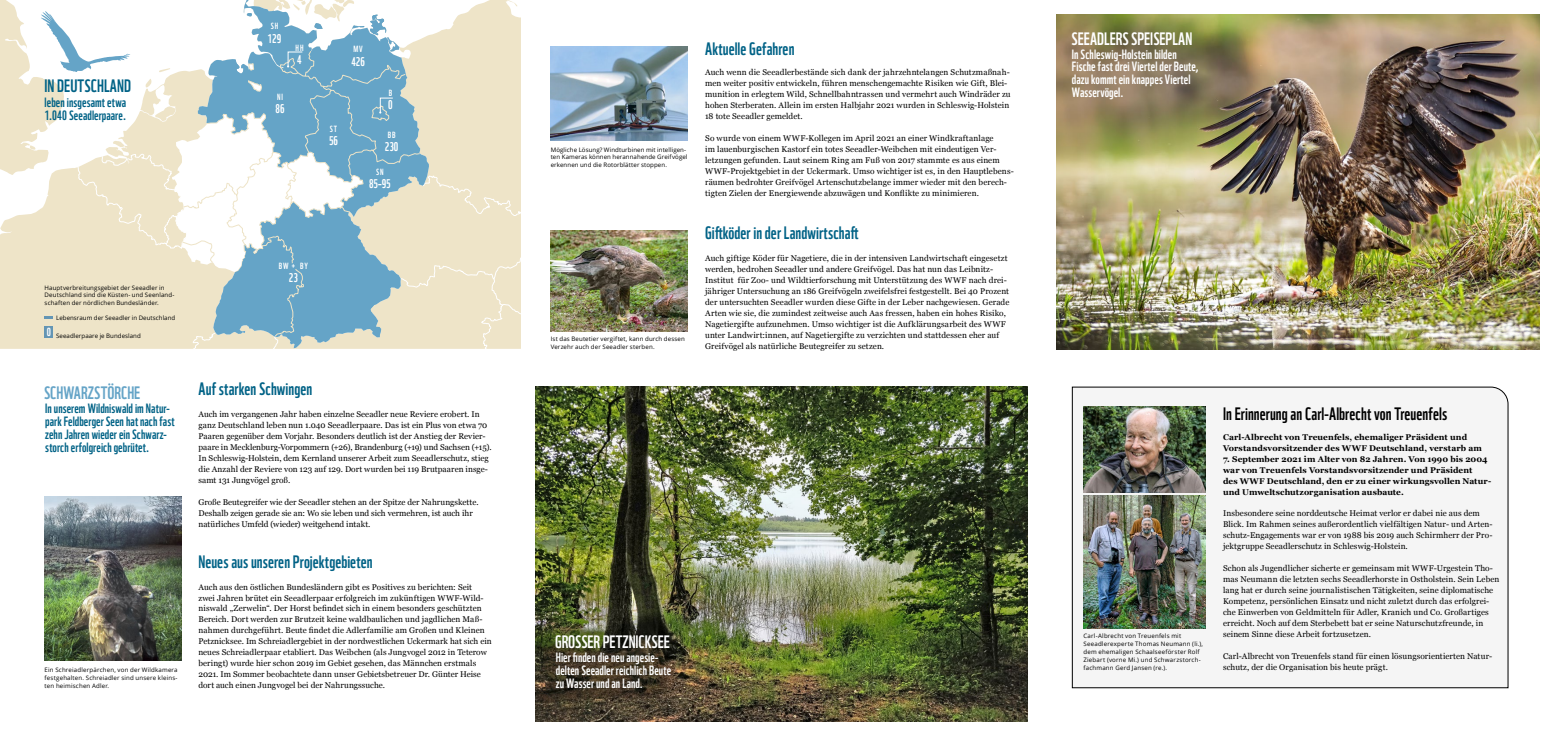
<style>
.page{position:relative;width:1553px;height:737px;background:#fff}
.page>*{position:absolute;margin:0;border:0;box-sizing:border-box;transform-origin:0 0}
.t1{font:17.5px "WWF";color:#006286}
.t2{font:17.5px "WWF";color:#000}
.t3{font:17.5px "WWF";color:#fff}
.t4{font:17.5px "WWF";letter-spacing:.005em;color:#65a4c7}
.t5{font:13.12px/12.9px "WWF";letter-spacing:.005em;color:#fff}
.t6{font:13.12px/13.1px "WWF";letter-spacing:.005em;color:#006286}
.t7{font:12.25px "WWF";color:#fff}
.t8{font:11.38px "WWF";color:#fff}
.t9{font:8.75px "WWF";letter-spacing:.1em;color:#fff}
.t10{font:8.31px/10.9px "Georgia";letter-spacing:.005em;color:#000}
.t11{font:700 8.31px/10.9px "Georgia";letter-spacing:.01em;color:#000}
.t12{font:6.12px/7.9px "Open Sans";letter-spacing:.02em;color:#000}
</style>
<div class="page">
<img style="left:551px;top:231px;width:137px;height:100px">
<img style="left:551px;top:46px;width:137px;height:95px">
<img style="left:536px;top:386px;width:491px;height:335px">
<img style="left:1057px;top:15px;width:482px;height:334px">
<img style="left:45px;top:496px;width:136px;height:164px">
<svg style="left:0;top:0;width:521px;height:349px"></svg>
<svg style="left:229px;top:0;width:200px;height:313px;fill:#eee4c8"></svg>
<svg style="left:45px;top:316px;width:8px;height:3px"></svg>
<div style="left:45px;top:326px;width:8px;height:12px;background:#6395b4"></div>
<svg style="left:41px;top:11px;width:89px;height:61px"></svg>
<svg style="left:181px;top:13px;width:239px;height:335px"></svg>
<div style="left:290px;top:263px;width:8px;height:6px;background:#65a4c7;border-radius:50%"></div>
<div style="left:1071px;top:386px;width:437px;height:302px;background:#f5f5f5"></div>
<img style="left:1083px;top:495px;width:122px;height:133px">
<img style="left:1083px;top:407px;width:122px;height:86px">
<h1 class="t1" style="left:45px;top:72px;width:88px">IN DEUTSCHLAND</h1>
<h2 class="t6" style="left:45px;top:94px;width:83px">leben insgesamt etwa<br>1.040 Seeadlerpaare.</h2>
<p class="t9" style="left:271px;top:19px;width:9px">SH</p>
<h3 class="t7" style="left:268px;top:29px;width:15px">129</h3>
<p class="t9" style="left:296px;top:41px;width:9px">HH</p>
<h3 class="t7" style="left:297px;top:50px;width:6px">4</h3>
<p class="t9" style="left:277px;top:90px;width:7px">NI</p>
<h3 class="t7" style="left:275px;top:99px;width:11px">86</h3>
<p class="t9" style="left:330px;top:122px;width:9px">ST</p>
<h3 class="t7" style="left:329px;top:131px;width:11px">56</h3>
<p class="t9" style="left:353px;top:42px;width:11px">MV</p>
<h3 class="t7" style="left:351px;top:52px;width:15px">426</h3>
<p class="t9" style="left:389px;top:86px;width:5px">B</p>
<h3 class="t7" style="left:388px;top:95px;width:6px">0</h3>
<p class="t9" style="left:388px;top:128px;width:9px">BB</p>
<h3 class="t7" style="left:385px;top:137px;width:15px">230</h3>
<p class="t9" style="left:376px;top:165px;width:9px">SN</p>
<h3 class="t7" style="left:369px;top:174px;width:23px">85–95</h3>
<p class="t12" style="left:45px;top:284px;width:131px;line-height:7.6px">Hauptverbreitungsgebiet der Seeadler in<br>Deutschland sind die Küsten- und Seenland&shy;schaften der nördlichen Bundesländer.</p>
<p class="t12" style="left:56px;top:313px;width:121px">Lebensraum der Seeadler in Deutschland</p>
<p class="t12" style="left:56px;top:332px;width:86px">Seeadlerpaare je Bundesland</p>
<h3 class="t8" style="left:47px;top:323px;width:6px">0</h3>
<h1 class="t4" style="left:44px;top:379px;width:98px">SCHWARZSTÖRCHE</h1>
<h2 class="t6" style="left:45px;top:400px;width:131px">In unserem Wildniswald im Natur&shy;park Feldberger Seen hat nach fast zehn Jahren wieder ein Schwarz&shy;storch erfolgreich gebrütet.</h2>
<p class="t12" style="left:45px;top:666px;width:135px;text-align:justify">Ein Schreiadlerpärchen, von der Wildkamera festgehalten. Schreiadler sind unsere kleins&shy;ten heimischen Adler.</p>
<p class="t9" style="left:279px;top:259px;width:30px">BW + BY</p>
<h3 class="t7" style="left:289px;top:268px;width:11px">23</h3>
<h1 class="t1" style="left:198px;top:375px;width:115px">Auf starken Schwingen</h1>
<p class="t10" style="left:198px;top:408px;width:295px">Auch im vergangenen Jahr haben einzelne Seeadler neue Reviere erobert. In ganz Deutschland leben nun 1.040 Seeadlerpaare. Das ist ein Plus von etwa 70<br>Paaren gegenüber dem Vorjahr. Besonders deutlich ist der Anstieg der Revier&shy;paare in Mecklenburg-Vorpommern (+26), Brandenburg (+19) und Sachsen (+15).<br>In Schleswig-Holstein, dem Kernland unserer Arbeit zum Seeadlerschutz, stieg die Anzahl der Reviere von 123 auf 129. Dort wurden bei 119 Brutpaaren insge&shy;samt 131 Jungvögel groß.</p>
<p class="t10" style="left:198px;top:496px;width:282px">Große Beutegreifer wie der Seeadler stehen an der Spitze der Nahrungskette.<br>Deshalb zeigen gerade sie an: Wo sie leben und sich vermehren, ist auch ihr natürliches Umfeld (wieder) weitgehend intakt.</p>
<h1 class="t1" style="left:198px;top:547px;width:176px">Neues aus unseren Projektgebieten</h1>
<p class="t10" style="left:198px;top:581px;width:295px">Auch aus den östlichen Bundesländern gibt es Positives zu berichten: Seit<br>zwei Jahren brütet ein Seeadlerpaar erfolgreich im zukünftigen WWF-Wild&shy;niswald „Zerwelin“. Der Horst befindet sich in einem besonders geschützten Bereich. Dort werden zur Brutzeit keine waldbaulichen und jagdlichen Maß&shy;nahmen durchgeführt. Beute findet die Adlerfamilie am Großen und Kleinen Petznicksee. Im Schreiadlergebiet in der nordwestlichen Uckermark hat sich ein neues Schreiadlerpaar etabliert. Das Weibchen (als Jungvogel 2012 in Teterow beringt) wurde hier schon 2019 im Gebiet gesehen, das Männchen erstmals 2021. Im Sommer beobachtete dann unser Gebietsbetreuer Dr. Günter Heise dort auch einen Jungvogel bei der Nahrungssuche.</p>
<p class="t12" style="left:551px;top:145px;width:138px;line-height:7.6px">Mögliche Lösung? Windturbinen mit intelligen&shy;ten Kameras können herannahende Greifvögel erkennen und die Rotorblätter stoppen.</p>
<p class="t12" style="left:551px;top:335px;width:136px;line-height:7.6px">Ist das Beutetier vergiftet, kann durch dessen<br>Verzehr auch der Seeadler sterben.</p>
<h1 class="t1" style="left:705px;top:35px;width:91px">Aktuelle Gefahren</h1>
<p class="t10" style="left:705px;top:67px;width:307px">Auch wenn die Seeadlerbestände sich dank der jahrzehntelangen Schutzmaßnah&shy;men weiter positiv entwickeln, führen menschengemachte Risiken wie Gift, Blei&shy;munition in erlegtem Wild, Schnellbahntrassen und vermehrt auch Windräder zu hohen Sterberaten. Allein im ersten Halbjahr 2021 wurden in Schleswig-Holstein 18 tote Seeadler gemeldet.</p>
<p class="t10" style="left:705px;top:132px;width:310px">So wurde von einem WWF-Kollegen im April 2021 an einer Windkraftanlage<br>im lauenburgischen Kastorf ein totes Seeadler-Weibchen mit eindeutigen Ver&shy;letzungen gefunden. Laut seinem Ring am Fuß von 2017 stammte es aus einem WWF-Projektgebiet in der Uckermark. Umso wichtiger ist es, in den Hauptlebens&shy;räumen bedrohter Greifvögel Artenschutzbelange immer wieder mit den berech&shy;tigten Zielen der Energiewende abzuwägen und Konflikte zu minimieren.</p>
<h1 class="t1" style="left:705px;top:219px;width:155px">Giftköder in der Landwirtschaft</h1>
<p class="t10" style="left:705px;top:253px;width:306px">Auch giftige Köder für Nagetiere, die in der intensiven Landwirtschaft eingesetzt werden, bedrohen Seeadler und andere Greifvögel. Das hat nun das Leibnitz-Institut für Zoo- und Wildtierforschung mit Unterstützung des WWF nach drei&shy;jähriger Untersuchung an 186 Greifvögeln zweifelsfrei festgestellt. Bei 40 Prozent der untersuchten Seeadler wurden diese Gifte in der Leber nachgewiesen. Gerade Arten wie sie, die zumindest zeitweise auch Aas fressen, haben ein hohes Risiko, Nagetiergifte aufzunehmen. Umso wichtiger ist die Aufklärungsarbeit des WWF unter Landwirt:innen, auf Nagetiergifte zu verzichten und stattdessen eher auf Greifvögel als natürliche Beutegreifer zu setzen.</p>
<h1 class="t3" style="left:555px;top:628px;width:116px">GROSSER PETZNICKSEE</h1>
<h2 class="t5" style="left:556px;top:649px;width:117px;line-height:13.1px">Hier finden die neu angesie&shy;delten Seeadler reichlich Beute zu Wasser und an Land.</h2>
<h1 class="t3" style="left:1071px;top:25px;width:122px">SEEADLERS SPEISEPLAN</h1>
<h2 class="t5" style="left:1072px;top:46px;width:128px">In Schleswig-Holstein bilden<br>Fische fast drei Viertel der Beute, dazu kommt ein knappes Viertel<br>Wasservögel.</h2>
<p class="t12" style="left:1083px;top:632px;width:121px">Carl-Albrecht von Treuenfels mit Seeadlerexperte Thomas Neumann (li.), dem ehemaligen Schaalseeförster Rolf Ziebart (vorne Mi.) und Schwarzstorch&shy;fachmann Gerd Jansen (re.).</p>
<h1 class="t2" style="left:1223px;top:400px;width:226px">In Erinnerung an Carl-Albrecht von Treuenfels</h1>
<p class="t11" style="left:1223px;top:431px;width:260px">Carl-Albrecht von Treuenfels, ehemaliger Präsident und<br>Vorstandsvorsitzender des WWF Deutschland, verstarb am</p>
<p class="t11" style="left:1223px;top:453px;width:270px">7. September 2021 im Alter von 82 Jahren. Von 1990 bis 2004 war von Treuenfels Vorstandsvorsitzender und Präsident<br>des WWF Deutschland, den er zu einer wirkungsvollen Natur&shy;und Umweltschutzorganisation ausbaute.</p>
<p class="t10" style="left:1223px;top:507px;width:271px">Insbesondere seine norddeutsche Heimat verlor er dabei nie aus dem Blick. Im Rahmen seines außerordentlich vielfältigen Natur- und Arten&shy;schutz-Engagements war er von 1988 bis 2019 auch Schirmherr der Pro&shy;jektgruppe Seeadlerschutz in Schleswig-Holstein.</p>
<p class="t10" style="left:1223px;top:562px;width:278px">Schon als Jugendlicher sicherte er gemeinsam mit WWF-Urgestein Tho&shy;mas Neumann die letzten sechs Seeadlerhorste in Ostholstein. Sein Leben lang hat er durch seine journalistischen Tätigkeiten, seine diplomatische Kompetenz, persönlichen Einsatz und nicht zuletzt durch das erfolgrei&shy;che Einwerben von Geldmitteln für Adler, Kranich und Co. Großartiges erreicht. Noch auf dem Sterbebett bat er seine Naturschutzfreunde, in seinem Sinne diese Arbeit fortzusetzen.</p>
<p class="t10" style="left:1223px;top:650px;width:271px">Carl-Albrecht von Treuenfels stand für einen lösungsorientierten Natur&shy;schutz, der die Organisation bis heute prägt.</p>
</div>
